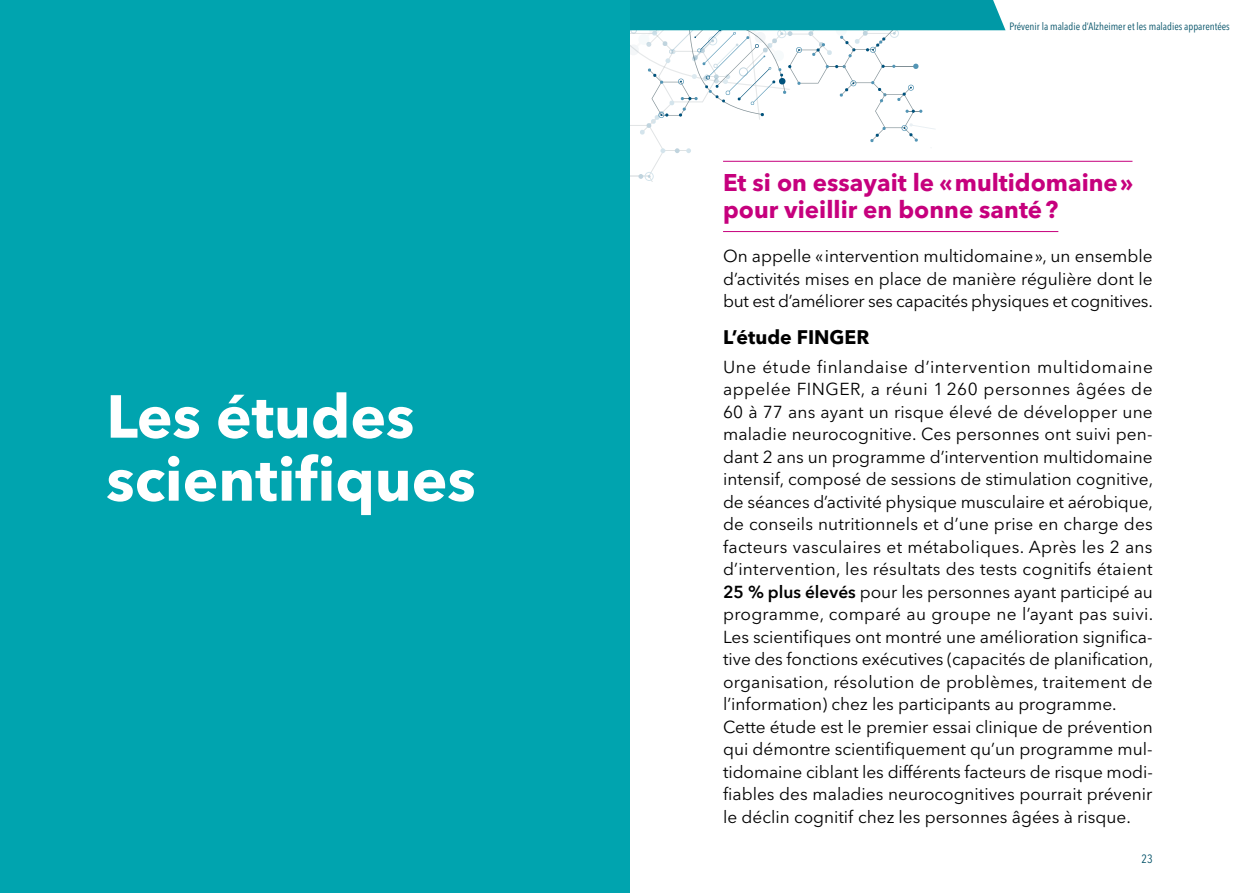
<style>
.page{position:relative;width:1259px;height:893px;background:#fff}
.page>*{position:absolute;margin:0;border:0;box-sizing:border-box;transform-origin:0 0}
.t1{font:700 60px/63px "Avenir Next LT Pro";color:#fff}
.t2{font:700 24px/27px "Avenir Next LT Pro";color:#c6007d}
.t3{font:700 19.5px "Avenir Next LT Pro";color:#000}
.t4{font:17.25px/22.5px "Avenir Next LT Pro";color:#000;text-align:justify}
.t5{font:condensed 12px "Avenir Next LT Pro";color:#005066}
.t6{font:condensed 10.5px "Avenir Next LT Pro";color:#005066}
.s1{font-weight:600}
</style>
<div class="page">
<svg style="left:629px;top:0;width:376px;height:182px"></svg>
<hr style="left:723px;top:161px;width:409px;height:1px;background:#c6007d">
<hr style="left:723px;top:231px;width:335px;height:1px;background:#c6007d">
<div style="left:0;top:0;width:629px;height:893px;background:#00a4af"></div>
<h1 class="t1" style="left:106px;top:385px;width:371px">Les études scientifiques</h1>
<p class="t6" style="left:1009px;top:20px;width:222px">Prévenir la maladie d’Alzheimer et les maladies apparentées</p>
<h2 class="t2" style="left:723px;top:169px;width:412px">Et si on essayait le «multidomaine» pour vieillir en bonne santé?</h2>
<p class="t4" style="left:723px;top:245px;width:431px">On appelle «intervention multidomaine», un ensemble d’activités mises en place de manière régulière dont le but est d’améliorer ses capacités physiques et cognitives.</p>
<p class="t3" style="left:723px;top:325px;width:148px">L’étude FINGER</p>
<p class="t4" style="left:723px;top:355px;width:432px;text-align:left">Une étude finlandaise d’intervention multidomaine appelée FINGER, a réuni 1 260 personnes âgées de 60 à 77 ans ayant un risque élevé de développer une maladie neurocognitive. Ces personnes ont suivi pen&shy;dant 2 ans un programme d’intervention multidomaine intensif, composé de sessions de stimulation cognitive, de séances d’activité physique musculaire et aérobique, de conseils nutritionnels et d’une prise en charge des facteurs vasculaires et métaboliques. Après les 2 ans d’intervention, les résultats des tests cognitifs étaient <span class="s1">25 % plus élevés</span> pour les personnes ayant participé au programme, comparé au groupe ne l’ayant pas suivi.<br>Les scientifiques ont montré une amélioration significa&shy;tive des fonctions exécutives (capacités de planification, organisation, résolution de problèmes, traitement de l’information) chez les participants au programme.<br>Cette étude est le premier essai clinique de prévention qui démontre scientifiquement qu’un programme mul&shy;tidomaine ciblant les différents facteurs de risque modi&shy;fiables des maladies neurocognitives pourrait prévenir le déclin cognitif chez les personnes âgées à risque.</p>
<p class="t5" style="left:1141px;top:852px;width:13px">23</p>
</div>
